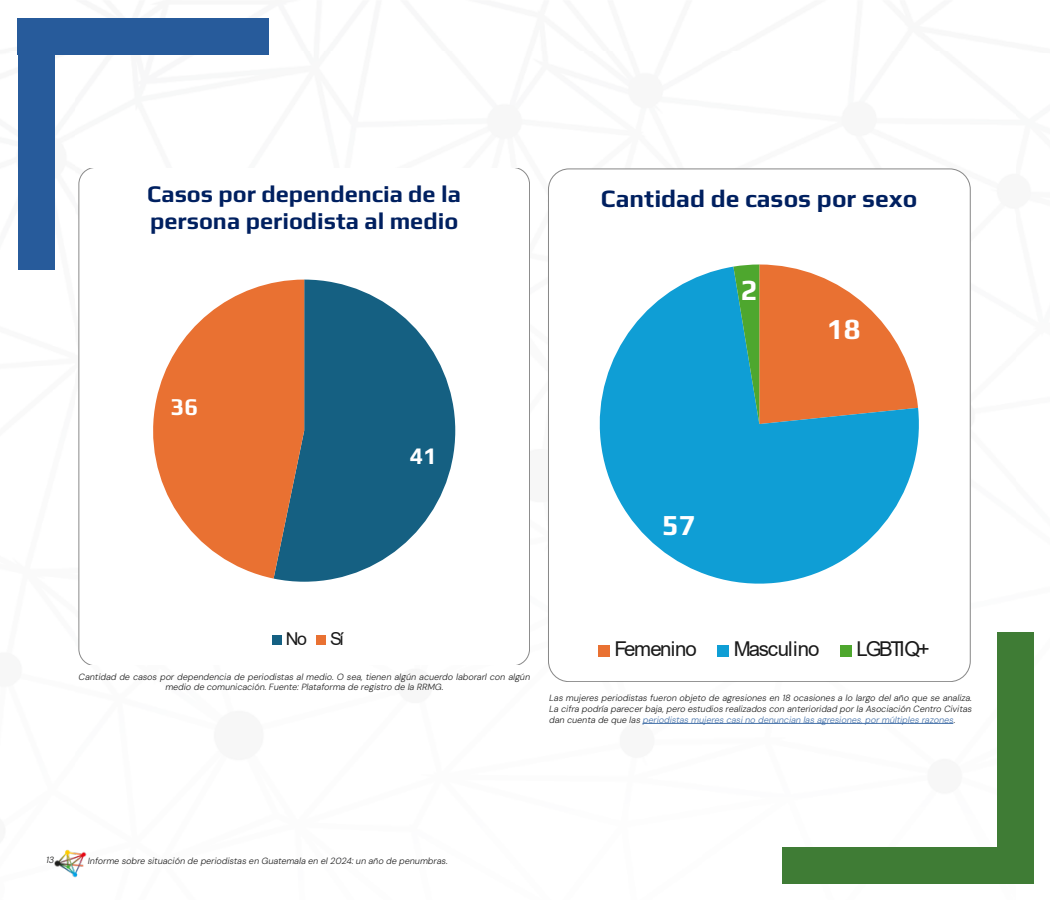
<style>
.page{position:relative;width:1050px;height:900px;background:#fff}
.page>*{position:absolute;margin:0;border:0;box-sizing:border-box;transform-origin:0 0}
.t1{font:700 28.8px "Play";color:#fff}
.t2{font:700 24.6px "Play";color:#002060}
.t3{font:700 23.55px/27.2px "Play";color:#002060}
.t4{font:700 23.55px "Play";color:#fff}
.t5{font:20.4px "Arial";letter-spacing:-.05em;color:#1a1a1a}
.t6{font:17.7px "Arial";color:#1a1a1a}
.t7{font:italic 9px/10.8px "DM Sans 9 pt";color:#262626;text-align:justify}
.s1{color:#4773aa}
</style>
<div class="page">
<img style="left:54px;top:849px;width:33px;height:29px">
<div style="left:18px;top:18px;width:251px;height:37px;background:#275b9b"></div>
<div style="left:18px;top:18px;width:37px;height:251px;background:#275b9b"></div>
<div style="left:783px;top:847px;width:251px;height:37px;background:#3f7c35"></div>
<div style="left:997px;top:632px;width:37px;height:252px;background:#3f7c35"></div>
<svg style="left:599px;top:267px;width:320px;height:317px;fill:#0f9ed5"></svg>
<svg style="left:733px;top:265px;width:185px;height:159px"></svg>
<div style="left:598px;top:645px;width:12px;height:11px;background:#e97132"></div>
<div style="left:718px;top:645px;width:11px;height:11px;background:#0f9ed5"></div>
<div style="left:840px;top:645px;width:12px;height:11px;background:#4ea72e"></div>
<hr style="left:643px;top:723px;width:310px;height:1px;background:#4773aa">
<svg style="left:78px;top:168px;width:452px;height:497px"></svg>
<h3 class="t3" style="left:147px;top:179px;width:315px">Casos por dependencia de la persona periodista al medio</h3>
<h3 class="t4" style="left:171px;top:390px;width:29px">36</h3>
<h3 class="t4" style="left:410px;top:439px;width:29px">41</h3>
<h2 class="t2" style="left:601px;top:182px;width:318px">Cantidad de casos por sexo</h2>
<h1 class="t1" style="left:741px;top:270px;width:18px">2</h1>
<h1 class="t1" style="left:662px;top:504px;width:35px">57</h1>
<h1 class="t1" style="left:827px;top:309px;width:35px">18</h1>
<h3 class="t6" style="left:286px;top:626px;width:23px">No</h3>
<h3 class="t6" style="left:330px;top:626px;width:15px">Sí</h3>
<p class="t7" style="left:78px;top:671px;width:455px;text-align:center">Cantidad de casos por dependencia de periodistas al medio. O sea, tienen algún acuerdo laborarl con algún medio de comunicación.Fuente:Plataforma de registro de la RRMG.</p>
<h3 class="t5" style="left:614px;top:635px;width:84px">Femenino</h3>
<h3 class="t5" style="left:734px;top:635px;width:87px">Masculino</h3>
<h3 class="t5" style="left:856px;top:635px;width:75px">LGBTIQ+</h3>
<p class="t7" style="left:549px;top:692px;width:426px">Las mujeres periodistas fueron objeto de agresiones en 18 ocasiones a lo largo del año que se analiza.<br>La cifra podría parecer baja, pero estudios realizados con anterioridad por la Asociación Centro Civitas dan cuenta de que las <span class="s1">periodistas mujeres casino denuncian las agresiones,pormúltiples razones</span>.</p>
<p class="t7" style="left:46px;top:855px;width:11px">13</p>
<p class="t7" style="left:88px;top:855px;width:363px">Informe sobre situación de periodistas en Guatemala en el2024:un año de penumbras.</p>
</div>
